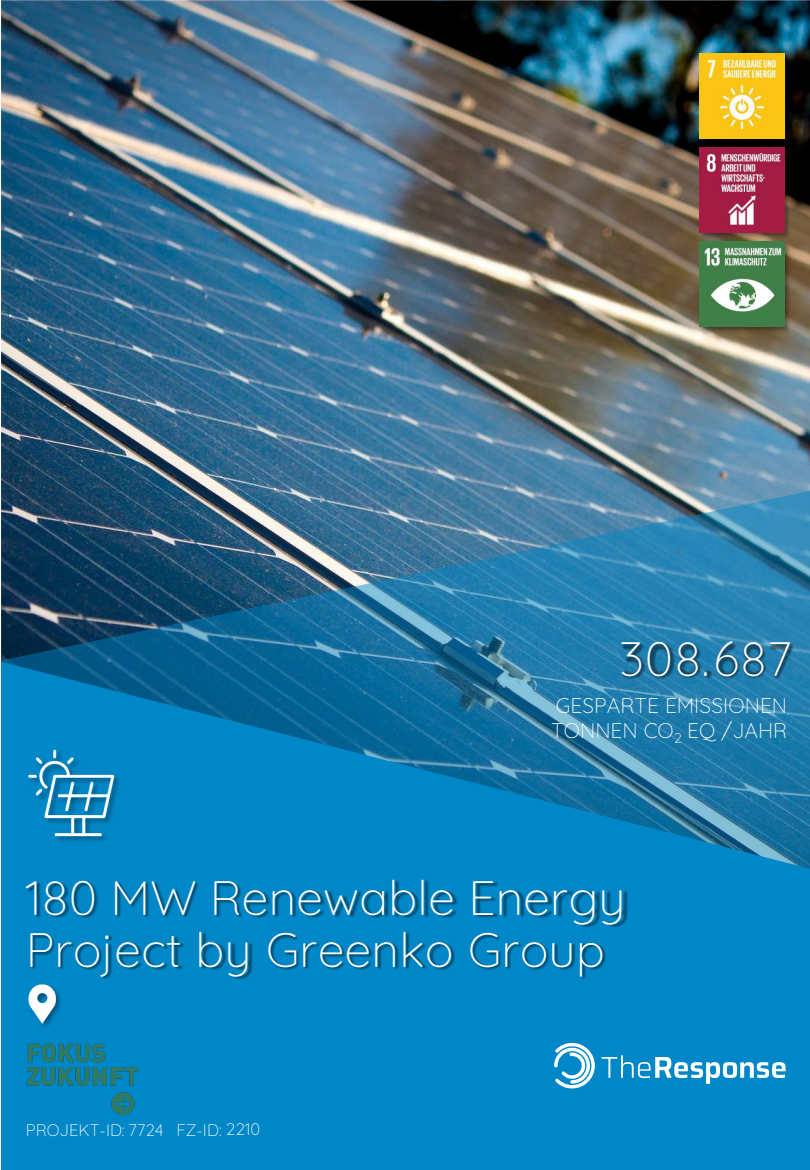
<style>
.page{position:relative;width:810px;height:1170px;background:#fff}
.page>*{position:absolute;margin:0;border:0;box-sizing:border-box;transform-origin:0 0}
.t1{font:300 48.15px "Quicksand";letter-spacing:.005em;color:#fff}
.t2{font:300 48px "Quicksand";letter-spacing:.01em;color:#fff}
.t3{font:300 21px/25.2px "Quicksand";color:#fff}
.t4{font:300 16.5px "Quicksand";letter-spacing:.005em;color:#fff}
</style>
<div class="page">
<div style="left:1px;top:662px;width:809px;height:508px;background:#0087c7"></div>
<img style="left:1px;top:0;width:809px;height:480px">
<img style="left:1px;top:480px;width:809px;height:389px">
<img style="left:33px;top:1012px;width:24px;height:15px">
<img style="left:1px;top:854px;width:674px;height:52px">
<img style="left:28px;top:906px;width:208px;height:106px">
<img style="left:236px;top:906px;width:202px;height:73px">
<img style="left:438px;top:906px;width:190px;height:73px">
<img style="left:589px;top:614px;width:221px;height:106px">
<img style="left:697px;top:50px;width:97px;height:94px">
<img style="left:700px;top:53px;width:85px;height:85px">
<img style="left:697px;top:144px;width:97px;height:95px">
<img style="left:700px;top:147px;width:85px;height:86px">
<img style="left:697px;top:239px;width:97px;height:97px">
<img style="left:700px;top:242px;width:85px;height:85px">
<img style="left:6px;top:729px;width:136px;height:135px">
<img style="left:9px;top:732px;width:124px;height:123px">
<img style="left:26px;top:1043px;width:113px;height:71px">
<svg style="left:602px;top:1055px;width:184px;height:29px"></svg>
<svg style="left:554px;top:1043px;width:41px;height:45px"></svg>
<h2 class="t2" style="left:619px;top:622px;width:174px">308.687</h2>
<p class="t3" style="left:551px;top:690px;width:238px">GESPARTE EMISSIONEN<br>TONNEN CO<sub>2</sub> EQ /JAHR</p>
<h1 class="t1" style="left:26px;top:861px;width:601px">180 MW Renewable Energy</h1>
<h2 class="t2" style="left:26px;top:913px;width:580px">Project by Greenko Group</h2>
<p class="t4" style="left:26px;top:1117px;width:139px">PROJEKT-ID: 7724</p>
<p class="t4" style="left:176px;top:1117px;width:85px">FZ-ID: 2210</p>
</div>
